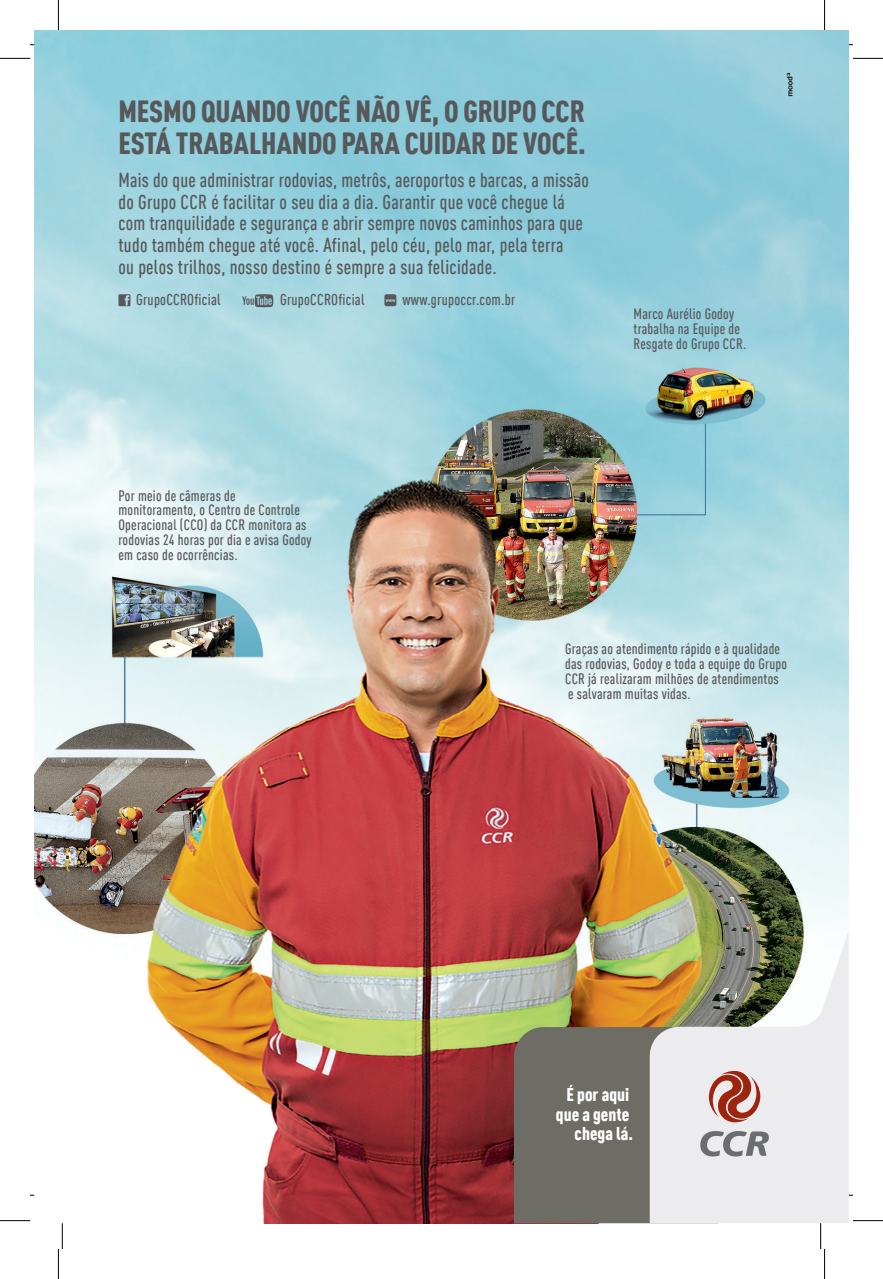
<style>
.page{position:relative;width:883px;height:1279px;background:#fff}
.page>*{position:absolute;margin:0;border:0;box-sizing:border-box;transform-origin:0 0}
.t1{font:900 condensed 30px/31.8px "DIN Offc";letter-spacing:-.005em;color:#57585a}
.t2{font:500 condensed 19.8px/21.8px "DIN Offc";letter-spacing:.015em;color:#57585a}
.t3{font:900 condensed 18px/19.4px "DIN Offc";color:#fff;text-align:right}
.t4{font:500 condensed 15.6px "DIN Offc";letter-spacing:.015em;color:#57585a}
.t5{font:500 condensed 14.8px/14.8px "DIN Offc";letter-spacing:.015em;color:#57585a}
</style>
<div class="page">
<img style="left:34px;top:30px;width:814px;height:1193px">
<svg style="left:118px;top:294px;width:12px;height:12px"></svg>
<svg style="left:384px;top:294px;width:12px;height:12px"></svg>
<svg style="left:242px;top:294px;width:31px;height:13px"></svg>
<svg style="left:649px;top:930px;width:199px;height:293px;background:#c6c4b3"></svg>
<svg style="left:513px;top:1027px;width:255px;height:196px;background:#a29e9a"></svg>
<svg style="left:786px;top:73px;width:6px;height:23px"></svg>
<svg style="left:62px;top:1223px;width:1px;height:26px"></svg>
<hr style="left:0;top:58px;width:30px;height:1px;background:#000">
<hr style="left:852px;top:58px;width:30px;height:1px;background:#000">
<hr style="left:0;top:1220px;width:30px;height:1px;background:#000">
<hr style="left:852px;top:1220px;width:30px;height:1px;background:#000">
<hr style="left:58px;top:0;width:1px;height:30px;background:#000">
<hr style="left:58px;top:1249px;width:1px;height:30px;background:#000">
<hr style="left:823px;top:0;width:1px;height:30px;background:#000">
<hr style="left:823px;top:1249px;width:1px;height:30px;background:#000">
<h1 class="t1" style="left:118px;top:95px;width:468px">MESMO QUANDO VOCÊ NÃO VÊ, O GRUPO CCR<br>ESTÁ TRABALHANDO PARA CUIDAR DE VOCÊ.</h1>
<p class="t2" style="left:118px;top:169px;width:471px">Mais do que administrar rodovias, metrôs, aeroportos e barcas, a missão do Grupo CCR é facilitar o seu dia a dia. Garantir que você chegue lá com tranquilidade e segurança e abrir sempre novos caminhos para que tudo também chegue até você. Afinal, pelo céu, pelo mar, pela terra<br>ou pelos trilhos, nosso destino é sempre a sua felicidade.</p>
<p class="t4" style="left:136px;top:291px;width:86px">GrupoCCROficial</p>
<p class="t4" style="left:280px;top:291px;width:86px">GrupoCCROficial</p>
<p class="t4" style="left:402px;top:291px;width:114px">www.grupoccr.com.br</p>
<p class="t5" style="left:633px;top:306px;width:114px">Marco Aurélio Godoy trabalha na Equipe de<br>Resgate do Grupo CCR.</p>
<p class="t5" style="left:118px;top:488px;width:195px">Por meio de câmeras de monitoramento, o Centro de Controle<br>Operacional (CCO) da CCR monitora as rodovias 24 horas por dia e avisa Godoy em caso de ocorrências.</p>
<p class="t5" style="left:564px;top:641px;width:223px">Graças ao atendimento rápido e à qualidade das rodovias, Godoy e toda a equipe do Grupo CCR já realizaram milhões de atendimentos e salvaram muitas vidas.</p>
<p class="t3" style="left:555px;top:1084px;width:79px">É por aqui que a gente chega lá.</p>
</div>
